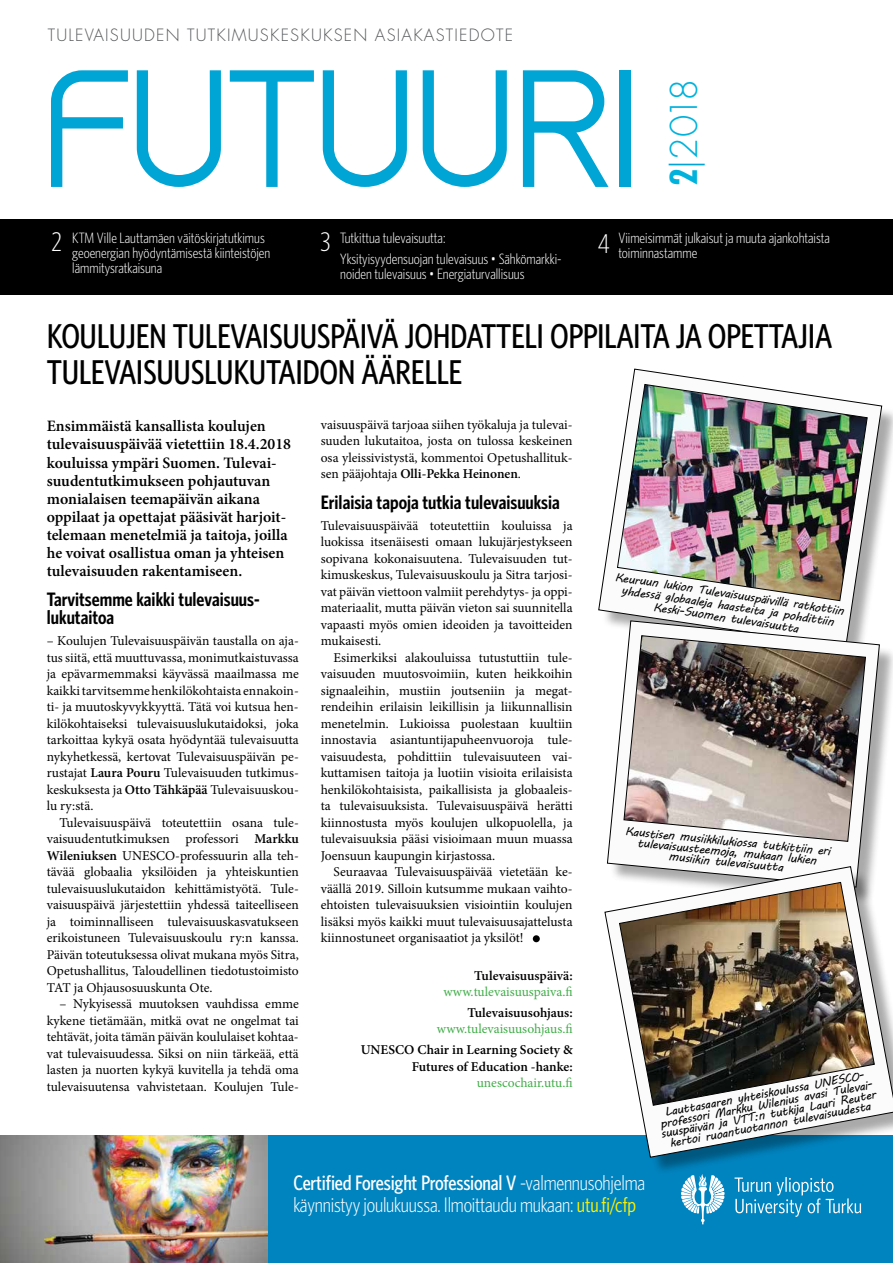
<style>
.page{position:relative;width:893px;height:1263px;background:#fff}
.page>*{position:absolute;margin:0;border:0;box-sizing:border-box;transform-origin:0 0}
.t1{font:189px "Alcefun";letter-spacing:.01em;color:#00a5d6}
.t2{font:300 36px "Futura Std";color:#00b2dc}
.t3{font:500 34.5px/36px "Whitney Condensed";letter-spacing:-.01em;color:#000}
.t4{font:300 27px "Whitney Condensed";color:#fff}
.t5{font:300 21px/21px "Whitney Condensed";letter-spacing:-.01em;color:#fff}
.t6{font:600 19.5px/18px "Whitney Condensed";color:#000}
.t7{font:300 16.5px "Futura Std";letter-spacing:.075em;color:#58595b}
.t8{font:600 15.9px/18px "Minion Pro";color:#000}
.t9{font:300 15px/15px "Whitney Condensed";color:#fff}
.t10{font:13.5px/16.5px "Minion Pro";color:#000;text-align:justify}
.t11{font:600 13.5px/16.5px "Minion Pro";color:#000;text-align:right}
.t12{font:13.5px "Minion Pro";letter-spacing:-.005em;color:#41ad49}
.t13{font:12px/10.5px "MV Boli";color:#000;text-align:center}
.s1{font-weight:700;font-stretch:condensed}
.s2{color:#00a5d6}
.s3{font-weight:600}
.s4{font-weight:500}
.s5{font-weight:400;color:#fff200}
</style>
<div class="page">
<div style="left:0;top:219px;width:893px;height:75px;background:#000"></div>
<img style="left:0;top:1135px;width:269px;height:128px">
<div style="left:269px;top:1135px;width:624px;height:128px;background:#0084c0"></div>
<div style="left:533px;top:935px;width:7px;height:7px;background:#000;border-radius:50%"></div>
<div style="left:601px;top:372px;width:292px;height:293px;background:#000;opacity:.34"></div>
<svg style="left:598px;top:369px;width:284px;height:278px"></svg>
<img style="left:617px;top:384px;width:250px;height:217px">
<div style="left:610px;top:623px;width:283px;height:282px;background:#000;opacity:.34"></div>
<svg style="left:607px;top:621px;width:273px;height:245px"></svg>
<img style="left:624px;top:635px;width:242px;height:207px">
<div style="left:608px;top:869px;width:285px;height:306px;background:#000;opacity:.34"></div>
<svg style="left:605px;top:866px;width:288px;height:291px"></svg>
<img style="left:619px;top:882px;width:256px;height:224px">
<svg style="left:679px;top:1174px;width:182px;height:50px"></svg>
<p class="t7" style="left:48px;top:25px;width:467px">TULEVAISUUDEN TUTKIMUSKESKUKSEN ASIAKASTIEDOTE</p>
<h1 class="t1" style="left:47px;top:21px;width:589px">FUTUURI</h1>
<h2 class="t2" style="left:662px;top:186px;width:109px;rotate:-90deg"><span class="s1">2</span><span class="s2">|</span>2018</h2>
<p class="t9" style="left:72px;top:230px;width:200px">KTM Ville Lauttamäen väitöskirjatutkimus geoenergian hyödyntämisestä kiinteistöjen lämmitysratkaisuna</p>
<p class="t9" style="left:340px;top:227px;width:223px;line-height:21.3px">Tutkittua tulevaisuutta:<br>Yksityisyydensuojan tulevaisuus • Sähkömarkki-</p>
<h3 class="t4" style="left:52px;top:226px;width:12px">2</h3>
<h3 class="t4" style="left:320px;top:226px;width:12px">3</h3>
<h3 class="t4" style="left:598px;top:227px;width:14px">4</h3>
<p class="t9" style="left:340px;top:266px;width:186px">noiden tulevaisuus • Energiaturvallisuus</p>
<p class="t9" style="left:618px;top:230px;width:213px">Viimeisimmät julkaisut ja muuta ajankohtaista toiminnastamme</p>
<h3 class="t3" style="left:47px;top:316px;width:787px">KOULUJEN TULEVAISUUSPÄIVÄ JOHDATTELI OPPILAITA JA OPETTAJIA<br>TULEVAISUUSLUKUTAIDON ÄÄRELLE</h3>
<p class="t8" style="left:47px;top:417px;width:246px">Ensimmäistä kansallista koulujen tulevaisuuspäivää vietettiin 18.4.2018 kouluissa ympäri Suomen. Tulevai&shy;suudentutkimukseen pohjautuvan monialaisen teemapäivän aikana oppilaat ja opettajat pääsivät harjoit&shy;telemaan menetelmiä ja taitoja, joilla he voivat osallistua oman ja yhteisen tulevaisuuden rakentamiseen.</p>
<h3 class="t6" style="left:47px;top:590px;width:214px">Tarvitsemme kaikki tulevaisuus&shy;lukutaitoa</h3>
<p class="t10" style="left:47px;top:632px;width:254px">– Koulujen Tulevaisuuspäivän taustalla on aja&shy;tus siitä, että muuttuvassa, monimutkaistuvassa ja epävarmemmaksi käyvässä maailmassa me kaikki tarvitsemme henkilökohtaista ennakoin&shy;ti- ja muutoskyvykkyyttä. Tätä voi kutsua hen&shy;kilökohtaiseksi tulevaisuuslukutaidoksi, joka tarkoittaa kykyä osata hyödyntää tulevaisuutta nykyhetkessä, kertovat Tulevaisuuspäivän pe&shy;rustajat <span class="s3">Laura Pouru</span> Tulevaisuuden tutkimus&shy;keskuksesta ja <span class="s3">Otto Tähkäpää</span> Tulevaisuuskou&shy;lu ry:stä.</p>
<p class="t10" style="left:47px;top:814px;width:254px;text-indent:13px">Tulevaisuuspäivä toteutettiin osana tule&shy;vaisuudentutkimuksen professori <span class="s3">Markku Wileniuksen</span> UNESCO-professuurin alla teh&shy;tävää globaalia yksilöiden ja yhteiskuntien tulevaisuuslukutaidon kehittämistyötä. Tule&shy;vaisuuspäivä järjestettiin yhdessä taiteelliseen ja toiminnalliseen tulevaisuuskasvatukseen erikoistuneen Tulevaisuuskoulu ry:n kanssa.<br>Päivän toteutuksessa olivat mukana myös Sitra, Opetushallitus, Taloudellinen tiedotustoimisto TAT ja Ohjausosuuskunta Ote.</p>
<p class="t10" style="left:47px;top:995px;width:254px;text-indent:13px">– Nykyisessä muutoksen vauhdissa emme kykene tietämään, mitkä ovat ne ongelmat tai tehtävät, joita tämän päivän koululaiset kohtaa&shy;vat tulevaisuudessa. Siksi on niin tärkeää, että lasten ja nuorten kykyä kuvitella ja tehdä oma tulevaisuutensa vahvistetaan. Koulujen Tule-</p>
<p class="t10" style="left:321px;top:416px;width:253px">vaisuuspäivä tarjoaa siihen työkaluja ja tulevai&shy;suuden lukutaitoa, josta on tulossa keskeinen osa yleissivistystä, kommentoi Opetushallituk&shy;sen pääjohtaja <span class="s3">Olli-Pekka Heinonen</span>.</p>
<h3 class="t6" style="left:321px;top:492px;width:241px">Erilaisia tapoja tutkia tulevaisuuksia</h3>
<p class="t10" style="left:321px;top:517px;width:253px">Tulevaisuuspäivää toteutettiin kouluissa ja luokissa itsenäisesti omaan lukujärjestykseen sopivana kokonaisuutena. Tulevaisuuden tut&shy;kimuskeskus, Tulevaisuuskoulu ja Sitra tarjosi&shy;vat päivän viettoon valmiit perehdytys- ja oppi&shy;materiaalit, mutta päivän vieton sai suunnitella vapaasti myös omien ideoiden ja tavoitteiden mukaisesti.</p>
<p class="t10" style="left:321px;top:649px;width:253px;text-indent:13px">Esimerkiksi alakouluissa tutustuttiin tule&shy;vaisuuden muutosvoimiin, kuten heikkoihin signaaleihin, mustiin joutseniin ja megat&shy;rendeihin erilaisin leikillisin ja liikunnallisin menetelmin. Lukioissa puolestaan kuultiin innostavia asiantuntijapuheenvuoroja tule&shy;vaisuudesta, pohdittiin tulevaisuuteen vai&shy;kuttamisen taitoja ja luotiin visioita erilaisista henkilökohtaisista, paikallisista ja globaaleis&shy;ta tulevaisuuksista. Tulevaisuuspäivä herätti kiinnostusta myös koulujen ulkopuolella, ja tulevaisuuksia pääsi visioimaan muun muassa Joensuun kaupungin kirjastossa.</p>
<p class="t10" style="left:321px;top:864px;width:253px;text-indent:13px">Seuraavaa Tulevaisuuspäivää vietetään ke&shy;väällä 2019. Silloin kutsumme mukaan vaihto&shy;ehtoisten tulevaisuuksien visiointiin koulujen lisäksi myös kaikki muut tulevaisuusajattelusta kiinnostuneet organisaatiot ja yksilöt!</p>
<p class="t11" style="left:474px;top:967px;width:100px">Tulevaisuuspäivä:</p>
<p class="t12" style="left:443px;top:983px;width:131px">www.tulevaisuuspaiva.fi</p>
<p class="t11" style="left:468px;top:1004px;width:107px">Tulevaisuusohjaus:</p>
<p class="t12" style="left:437px;top:1020px;width:137px">www.tulevaisuusohjaus.fi</p>
<p class="t11" style="left:361px;top:1041px;width:213px">UNESCO Chair in Learning Society &amp;<br>Futures of Education -hanke:</p>
<p class="t12" style="left:477px;top:1074px;width:97px">unescochair.utu.fi</p>
<p class="t13" style="left:616px;top:569px;width:233px;line-height:12px;rotate:9deg">Keuruun lukion Tulevaisuuspäivillä ratkottiin yhdessä globaaleja haasteita ja pohdittiin<br>Keski-Suomen tulevaisuutta</p>
<p class="t13" style="left:626px;top:825px;width:208px;rotate:6deg">Kaustisen musiikkilukiossa tutkittiin eri tulevaisuusteemoja, mukaan lukien musiikin tulevaisuutta</p>
<p class="t13" style="left:656px;top:1109px;width:220px;rotate:-11deg">Lauttasaaren yhteiskoulussa UNESCO&shy;professori Markku Wilenius avasi Tulevai&shy;suuspäivän ja VTT:n tutkija Lauri Reuter kertoi ruoantuotannon tulevaisuudesta</p>
<h3 class="t5" style="left:293px;top:1172px;width:353px"><span class="s4">Certified Foresight Professional V</span> -valmennusohjelma käynnistyy joulukuussa. Ilmoittaudu mukaan: <span class="s5">utu.fi/cfp</span></h3>
</div>
